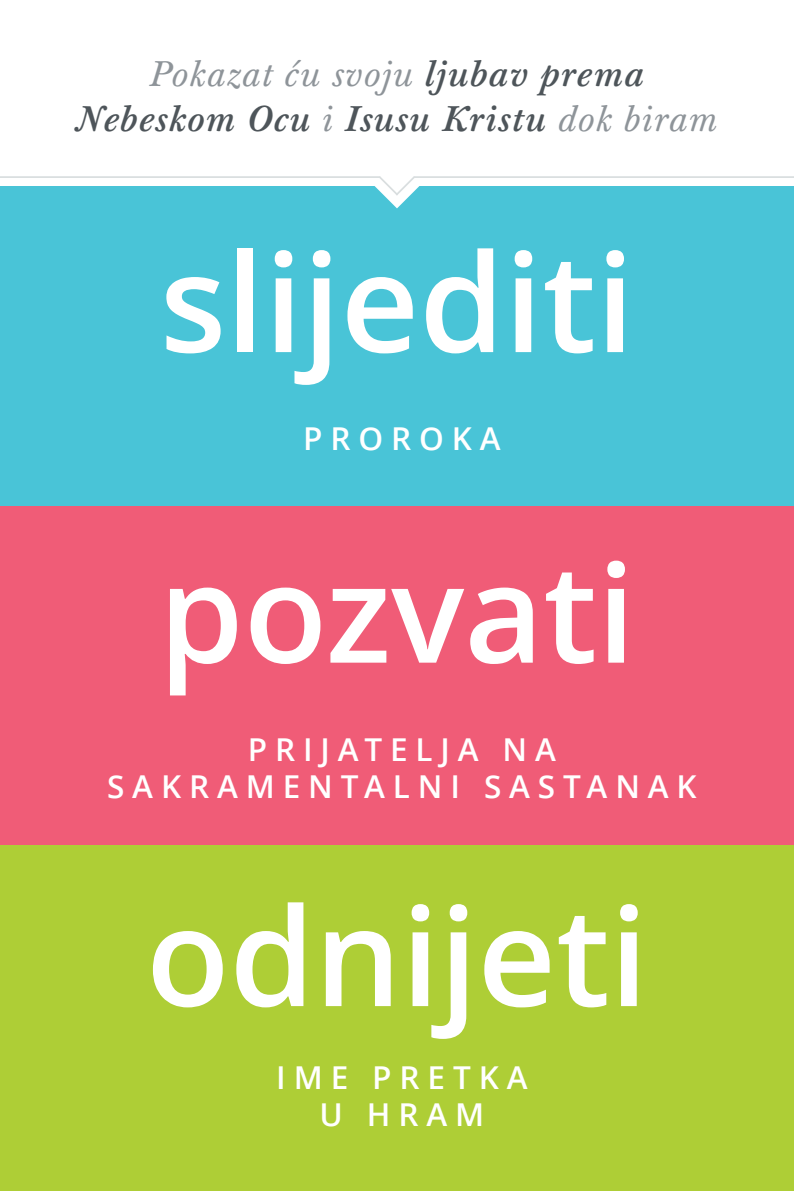
<style>
.page{position:relative;width:794px;height:1191px;background:#fff}
.page>*{position:absolute;margin:0;border:0;box-sizing:border-box;transform-origin:0 0}
.Large-Title{font:600 136.5px "Zoramlds Lat";color:#fff}
.t1{font:italic 500 35px/45.5px "Mc Kaylds Lat";letter-spacing:.04em;color:#4e555a;text-align:center}
.Large-Title-2{font:600 31.5px "Zoramlds Lat";letter-spacing:.25em;color:#fff}
.s1{font-weight:400;color:#8e9499}
</style>
<div class="page">
<div style="left:0;top:506px;width:794px;height:339px;background:#f05c77"></div>
<div style="left:0;top:845px;width:794px;height:346px;background:#aece36"></div>
<div style="left:0;top:187px;width:794px;height:319px;background:#49c4d7"></div>
<hr style="left:0;top:176px;width:380px;height:2px;background:#c9d0d2">
<hr style="left:414px;top:176px;width:380px;height:2px;background:#c9d0d2">
<svg style="left:345px;top:176px;width:104px;height:32px"></svg>
<p class="t1" style="left:77px;top:51px;width:642px"><span class="s1">Pokazat ću svoju</span> ljubav prema<br>Nebeskom Ocu <span class="s1">i</span> Isusu Kristu <span class="s1">dok biram</span></p>
<p class="Large-Title" style="left:160px;top:201px;width:476px">slijediti</p>
<p class="Large-Title-2" style="left:303px;top:415px;width:199px">PROROKA</p>
<p class="Large-Title" style="left:159px;top:511px;width:478px">pozvati</p>
<p class="Large-Title-2" style="left:248px;top:725px;width:310px">PRIJATELJA NA</p>
<p class="Large-Title-2" style="left:107px;top:763px;width:591px">SAKRAMENTALNI SASTANAK</p>
<p class="Large-Title" style="left:146px;top:854px;width:503px">odnijeti</p>
<p class="Large-Title-2" style="left:276px;top:1053px;width:253px">IME PRETKA</p>
<p class="Large-Title-2" style="left:320px;top:1091px;width:166px">U HRAM</p>
</div>
